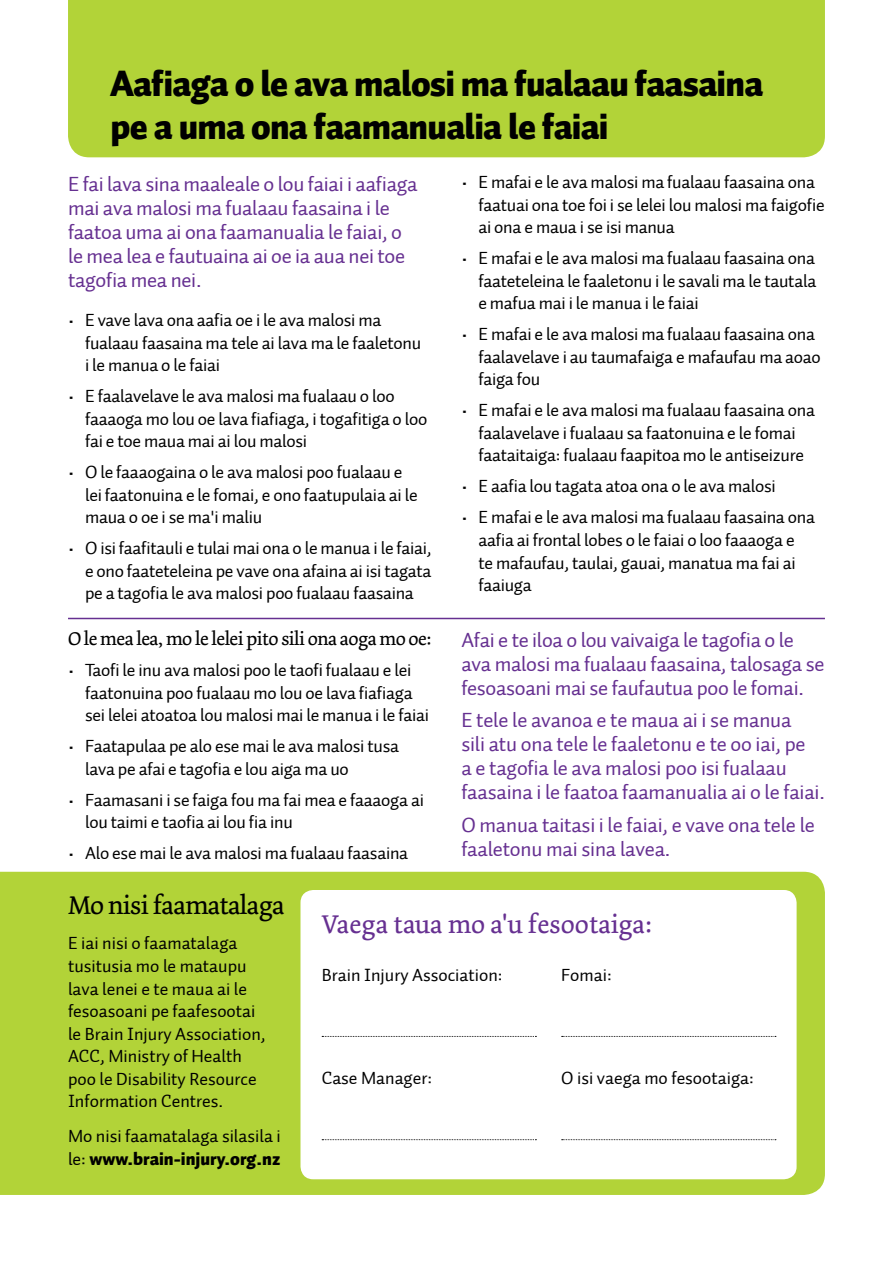
<style>
.page{position:relative;width:893px;height:1263px;background:#fff}
.page>*{position:absolute;margin:0;border:0;box-sizing:border-box;transform-origin:0 0}
.t1{font:900 36px/43.2px "Auto 1";letter-spacing:-.02em;color:#000}
.t2{font:27px "Dolly Pro";color:#663091}
.t3{font:27px "Dolly Pro";letter-spacing:-.025em;color:#000}
.t4{font:21px/24px "Auto 1 Regular LF";letter-spacing:-.015em;color:#663091}
.t5{font:19.5px "Dolly Pro";letter-spacing:-.03em;color:#000}
.t6{font:18px/22.5px "Auto 1 Regular LF";letter-spacing:-.015em;color:#000}
.t7{font:18px "Auto 1 Black LF";color:#000}
.s1{font-family:"Auto 1 Regular LF"}
</style>
<div class="page">
<div style="left:68px;top:0;width:757px;height:157px;background:#b2d338"></div>
<div style="left:0;top:872px;width:825px;height:323px;background:#b2d338"></div>
<div style="left:300px;top:890px;width:497px;height:289px;background:#fff;border-radius:13px"></div>
<svg style="left:322px;top:1036px;width:214px;height:1px"></svg>
<svg style="left:322px;top:1139px;width:214px;height:1px"></svg>
<svg style="left:562px;top:1036px;width:214px;height:1px"></svg>
<svg style="left:562px;top:1139px;width:214px;height:1px"></svg>
<hr style="left:68px;top:618px;width:757px;height:1px;background:#663091">
<h1 class="t1" style="left:111px;top:63px;width:654px">Aafiaga o le ava malosi ma fualaau faasaina pe a uma ona faamanualia le faiai</h1>
<p class="t4" style="left:68px;top:172px;width:351px">E fai lava sina maaleale o lou faiai i aafiaga mai ava malosi ma fualaau faasaina i le faatoa uma ai ona faamanualia le faiai, o le mea lea e fautuaina ai oe ia aua nei toe tagofia mea nei.</p>
<p class="t6" style="left:85px;top:309px;width:338px;text-indent:-17px">• E vave lava ona aafia oe i le ava malosi ma fualaau faasaina ma tele ai lava ma le faaletonu i le manua o le faiai</p>
<p class="t6" style="left:85px;top:385px;width:344px;text-indent:-17px">• E faalavelave le ava malosi ma fualaau o loo faaaoga mo lou oe lava fiafiaga, i togafitiga o loo fai e toe maua mai ai lou malosi</p>
<p class="t6" style="left:85px;top:461px;width:334px;text-indent:-17px">• O le faaaogaina o le ava malosi poo fualaau e lei faatonuina e le fomai, e ono faatupulaia ai le maua o oe i se ma'i maliu</p>
<p class="t6" style="left:85px;top:537px;width:348px;text-align:justify;text-indent:-17px">• O isi faafitauli e tulai mai ona o le manua i le faiai, e ono faateteleina pe vave ona afaina ai isi tagata pe a tagofia le ava malosi poo fualaau faasaina</p>
<p class="t5" style="left:68px;top:626px;width:365px">O le mea lea, mo le lelei pito sili ona aoga mo oe:</p>
<p class="t6" style="left:85px;top:659px;width:346px;text-indent:-17px">• Taofi le inu ava malosi poo le taofi fualaau e lei faatonuina poo fualaau mo lou oe lava fiafiaga sei lelei atoatoa lou malosi mai le manua i le faiai</p>
<p class="t6" style="left:85px;top:735px;width:316px;text-indent:-17px">• Faatapulaa pe alo ese mai le ava malosi tusa lava pe afai e tagofia e lou aiga ma uo</p>
<p class="t6" style="left:85px;top:788px;width:340px;text-indent:-17px">• Faamasani i se faiga fou ma fai mea e faaaoga ai lou taimi e taofia ai lou fia inu</p>
<p class="t6" style="left:68px;top:842px;width:342px">• Alo ese mai le ava malosi ma fualaau faasaina</p>
<p class="t6" style="left:478px;top:171px;width:348px;text-indent:-17px">• E mafai e le ava malosi ma fualaau faasaina ona faatuai ona toe foi i se lelei lou malosi ma faigofie ai ona e maua i se isi manua</p>
<p class="t6" style="left:478px;top:247px;width:339px;text-align:justify;text-indent:-17px">• E mafai e le ava malosi ma fualaau faasaina ona faateteleina le faaletonu i le savali ma le tautala e mafua mai i le manua i le faiai</p>
<p class="t6" style="left:478px;top:323px;width:344px;text-indent:-17px">• E mafai e le ava malosi ma fualaau faasaina ona faalavelave i au taumafaiga e mafaufau ma aoao faiga fou</p>
<p class="t6" style="left:461px;top:399px;width:355px;text-align:center">• E mafai e le ava malosi ma fualaau faasaina ona faalavelave i fualaau sa faatonuina e le fomai faataitaiga: fualaau faapitoa mo le antiseizure</p>
<p class="t6" style="left:461px;top:475px;width:316px">• E aafia lou tagata atoa ona o le ava malosi</p>
<p class="t6" style="left:478px;top:506px;width:338px;text-indent:-17px">• E mafai e le ava malosi ma fualaau faasaina ona aafia ai frontal lobes o le faiai o loo faaaoga e<br>te mafaufau, taulai, gauai, manatua ma fai ai faaiuga</p>
<p class="t4" style="left:461px;top:628px;width:365px">Afai e te iloa o lou vaivaiga le tagofia o le ava malosi ma fualaau faasaina, talosaga se fesoasoani mai se faufautua poo le fomai.</p>
<p class="t4" style="left:461px;top:708px;width:365px">E tele le avanoa e te maua ai i se manua<br>sili atu ona tele le faaletonu e te oo iai, pe<br>a e tagofia le ava malosi poo isi fualaau faasaina i le faatoa faamanualia ai o le faiai.</p>
<p class="t4" style="left:461px;top:813px;width:355px">O manua taitasi i le faiai, e vave ona tele le faaletonu mai sina lavea.</p>
<h2 class="t3" style="left:68px;top:888px;width:218px">Mo nisi faamatalaga</h2>
<p class="t6" style="left:68px;top:932px;width:199px">E iai nisi o faamatalaga tusitusia mo le mataupu lava lenei e te maua ai le fesoasoani pe faafesootai le Brain Injury Association,<br>ACC, Ministry of Health poo le Disability Resource<br>Information Centres.</p>
<p class="t6" style="left:68px;top:1125px;width:214px">Mo nisi faamatalaga silasila i</p>
<p class="t7" style="left:68px;top:1147px;width:214px"><span class="s1">le:</span> www.brain-injury.org.nz</p>
<h2 class="t2" style="left:322px;top:907px;width:332px">Vaega taua mo a'u fesootaiga:</h2>
<p class="t6" style="left:322px;top:964px;width:182px">Brain Injury Association:</p>
<p class="t6" style="left:561px;top:964px;width:52px">Fomai:</p>
<p class="t6" style="left:322px;top:1067px;width:112px">Case Manager:</p>
<p class="t6" style="left:561px;top:1067px;width:194px">O isi vaega mo fesootaiga:</p>
</div>
